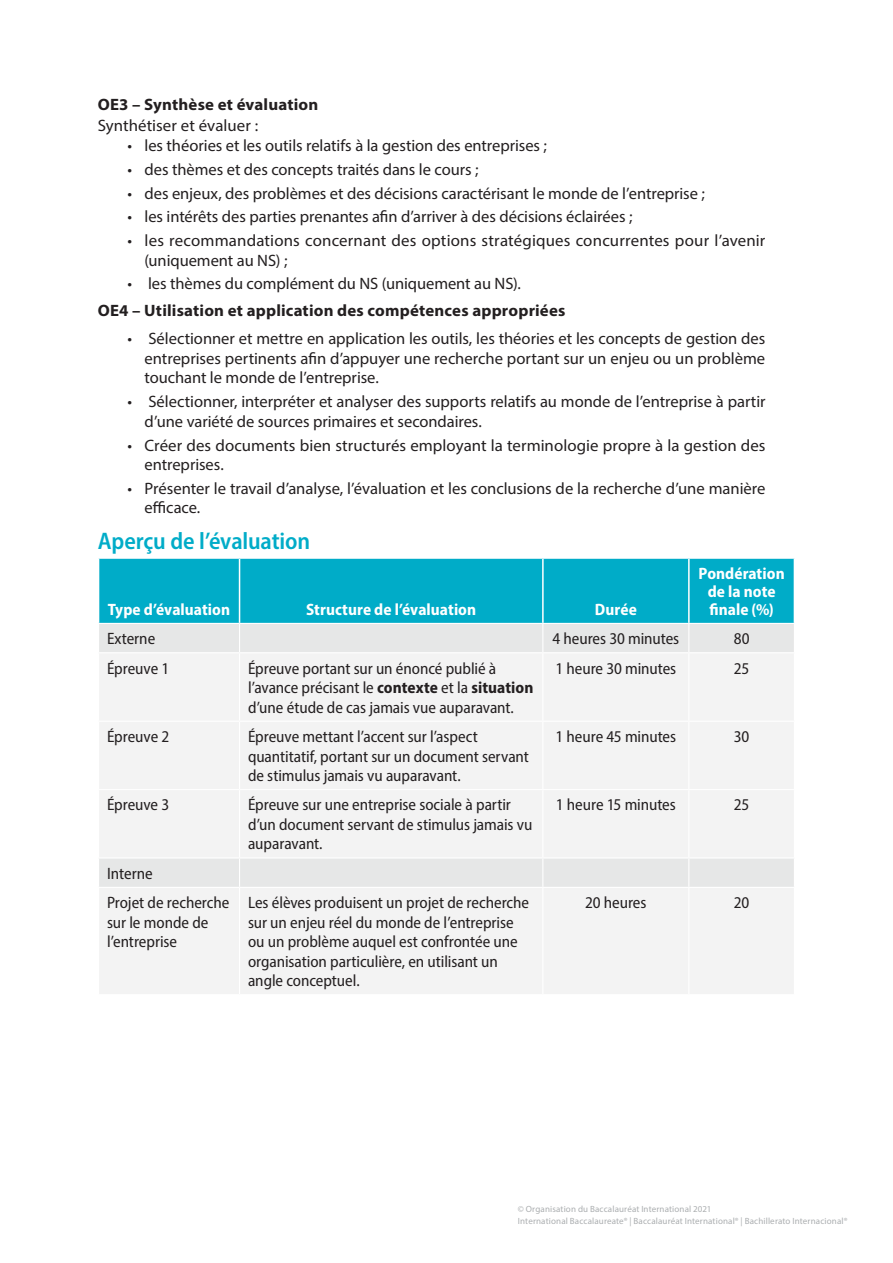
<style>
.page{position:relative;width:893px;height:1263px;background:#fff}
.page>*{position:absolute;margin:0;border:0;box-sizing:border-box;transform-origin:0 0}
.section_secondary_he{font:600 semi-condensed 24px "Myriad Pro";letter-spacing:-.005em;color:#00acc8}
.body_text{font:16.5px/19.5px "Myriad Pro";color:#231f20}
.table_body_text{font:semi-condensed 16.5px/19.5px "Myriad Pro";letter-spacing:-.005em;color:#231f20}
.table_data{font:semi-condensed 16.5px "Myriad Pro";letter-spacing:-.005em;color:#231f20}
.body_text-2{font:700 16.5px "Myriad Pro";letter-spacing:.01em;color:#231f20}
.table_head{font:700 semi-condensed 16.5px/18px "Myriad Pro";color:#fff;text-align:center}
.table_subtitle{font:semi-condensed 16.5px "Myriad Pro";color:#231f20}
.t1{font:9px/12px "Myriad Pro";letter-spacing:.015em;color:#abaeb0}
.s1{font-weight:700}
</style>
<div class="page">
<div style="left:99px;top:559px;width:695px;height:64px;background:#00acc8"></div>
<div style="left:99px;top:624px;width:695px;height:28px;background:#e6e7e7"></div>
<svg style="left:99px;top:654px;width:695px;height:340px;fill:#f3f3f3"></svg>
<hr style="left:239px;top:559px;width:1px;height:64px;background:#fff">
<hr style="left:542px;top:559px;width:2px;height:64px;background:#fff">
<hr style="left:688px;top:559px;width:2px;height:64px;background:#fff">
<svg style="left:239px;top:624px;width:1px;height:28px"></svg>
<svg style="left:542px;top:624px;width:1px;height:28px"></svg>
<svg style="left:688px;top:624px;width:1px;height:28px"></svg>
<hr style="left:239px;top:653px;width:1px;height:68px;background:#fff">
<hr style="left:542px;top:653px;width:1px;height:68px;background:#fff">
<hr style="left:688px;top:653px;width:1px;height:68px;background:#fff">
<hr style="left:98px;top:721px;width:142px;height:1px;background:#fff">
<hr style="left:240px;top:721px;width:303px;height:1px;background:#fff">
<hr style="left:239px;top:722px;width:1px;height:67px;background:#fff">
<hr style="left:543px;top:721px;width:146px;height:1px;background:#fff">
<hr style="left:542px;top:722px;width:1px;height:67px;background:#fff">
<hr style="left:689px;top:721px;width:106px;height:1px;background:#fff">
<hr style="left:688px;top:722px;width:1px;height:67px;background:#fff">
<hr style="left:239px;top:790px;width:1px;height:67px;background:#fff">
<hr style="left:542px;top:790px;width:1px;height:67px;background:#fff">
<hr style="left:688px;top:790px;width:1px;height:67px;background:#fff">
<svg style="left:239px;top:858px;width:1px;height:29px"></svg>
<svg style="left:542px;top:858px;width:1px;height:29px"></svg>
<svg style="left:688px;top:858px;width:1px;height:29px"></svg>
<hr style="left:239px;top:888px;width:1px;height:106px;background:#fff">
<hr style="left:542px;top:888px;width:1px;height:106px;background:#fff">
<hr style="left:688px;top:888px;width:1px;height:106px;background:#fff">
<hr style="left:98px;top:789px;width:142px;height:1px;background:#fff">
<hr style="left:240px;top:789px;width:303px;height:1px;background:#fff">
<hr style="left:543px;top:789px;width:146px;height:1px;background:#fff">
<hr style="left:689px;top:789px;width:106px;height:1px;background:#fff">
<hr style="left:98px;top:857px;width:142px;height:1px;background:#fff">
<hr style="left:240px;top:857px;width:303px;height:1px;background:#fff">
<hr style="left:543px;top:857px;width:146px;height:1px;background:#fff">
<hr style="left:689px;top:857px;width:106px;height:1px;background:#fff">
<hr style="left:98px;top:887px;width:142px;height:1px;background:#fff">
<hr style="left:240px;top:887px;width:303px;height:1px;background:#fff">
<hr style="left:543px;top:887px;width:146px;height:1px;background:#fff">
<hr style="left:689px;top:887px;width:106px;height:1px;background:#fff">
<p class="body_text-2" style="left:98px;top:94px;width:222px">OE3 – Synthèse et évaluation</p>
<p class="body_text" style="left:98px;top:115px;width:162px">Synthétiser et évaluer :</p>
<p class="body_text" style="left:128px;top:136px;width:421px">• les théories et les outils relatifs à la gestion des entreprises ;</p>
<p class="body_text" style="left:128px;top:159px;width:353px">• des thèmes et des concepts traités dans le cours ;</p>
<p class="body_text" style="left:128px;top:183px;width:579px">• des enjeux, des problèmes et des décisions caractérisant le monde de l’entreprise ;</p>
<p class="body_text" style="left:128px;top:207px;width:506px">• les intérêts des parties prenantes afin d’arriver à des décisions éclairées ;</p>
<p class="body_text" style="left:145px;top:231px;width:622px;text-indent:-17px">• les recommandations concernant des options stratégiques concurrentes pour l’avenir (uniquement au NS) ;</p>
<p class="body_text" style="left:128px;top:274px;width:395px">• les thèmes du complément du NS (uniquement au NS).</p>
<p class="body_text-2" style="left:98px;top:300px;width:469px">OE4 – Utilisation et application des compétences appropriées</p>
<p class="body_text" style="left:145px;top:329px;width:622px;text-align:justify;text-indent:-17px">• Sélectionner et mettre en application les outils, les théories et les concepts de gestion des entreprises pertinents afin d’appuyer une recherche portant sur un enjeu ou un problème touchant le monde de l’entreprise.</p>
<p class="body_text" style="left:145px;top:392px;width:622px;text-indent:-17px">• Sélectionner, interpréter et analyser des supports relatifs au monde de l’entreprise à partir d’une variété de sources primaires et secondaires.</p>
<p class="body_text" style="left:145px;top:435px;width:622px;text-indent:-17px">• Créer des documents bien structurés employant la terminologie propre à la gestion des entreprises.</p>
<p class="body_text" style="left:145px;top:478px;width:622px;text-indent:-17px">• Présenter le travail d’analyse, l’évaluation et les conclusions de la recherche d’une manière efficace.</p>
<p class="section_secondary_he" style="left:98px;top:526px;width:214px">Aperçu de l’évaluation</p>
<p class="table_head" style="left:108px;top:600px;width:124px">Type d’évaluation</p>
<p class="table_head" style="left:306px;top:600px;width:171px">Structure de l’évaluation</p>
<p class="table_head" style="left:595px;top:600px;width:43px">Durée</p>
<p class="table_head" style="left:699px;top:564px;width:88px">Pondération de la note finale (%)</p>
<p class="table_subtitle" style="left:107px;top:629px;width:50px">Externe</p>
<p class="table_data" style="left:552px;top:629px;width:128px">4 heures 30 minutes</p>
<p class="table_data" style="left:734px;top:629px;width:17px">80</p>
<p class="table_body_text" style="left:107px;top:658px;width:64px">Épreuve 1</p>
<p class="table_body_text" style="left:248px;top:658px;width:287px">Épreuve portant sur un énoncé publié à l’avance précisant le <span class="s1">contexte</span> et la <span class="s1">situation </span>d’une étude de cas jamais vue auparavant.</p>
<p class="table_data" style="left:555px;top:658px;width:122px">1 heure 30 minutes</p>
<p class="table_data" style="left:734px;top:658px;width:17px">25</p>
<p class="table_body_text" style="left:107px;top:726px;width:64px">Épreuve 2</p>
<p class="table_body_text" style="left:248px;top:726px;width:282px">Épreuve mettant l’accent sur l’aspect quantitatif, portant sur un document servant de stimulus jamais vu auparavant.</p>
<p class="table_data" style="left:555px;top:726px;width:122px">1 heure 45 minutes</p>
<p class="table_data" style="left:734px;top:726px;width:17px">30</p>
<p class="table_body_text" style="left:107px;top:795px;width:64px">Épreuve 3</p>
<p class="table_body_text" style="left:248px;top:795px;width:286px">Épreuve sur une entreprise sociale à partir d’un document servant de stimulus jamais vu auparavant.</p>
<p class="table_data" style="left:556px;top:795px;width:121px">1 heure 15 minutes</p>
<p class="table_data" style="left:734px;top:795px;width:17px">25</p>
<p class="table_subtitle" style="left:107px;top:863px;width:47px">Interne</p>
<p class="table_body_text" style="left:107px;top:893px;width:124px">Projet de recherche sur le monde de l’entreprise</p>
<p class="table_body_text" style="left:248px;top:893px;width:283px">Les élèves produisent un projet de recherche sur un enjeu réel du monde de l’entreprise ou un problème auquel est confrontée une organisation particulière, en utilisant un angle conceptuel.</p>
<p class="table_data" style="left:585px;top:893px;width:63px">20 heures</p>
<p class="table_data" style="left:734px;top:893px;width:17px">20</p>
<p class="t1" style="left:518px;top:1202px;width:331px">© Organisation du Baccalauréat International 2021<br>International Baccalaureate® | Baccalauréat International® | Bachillerato Internacional®</p>
</div>
